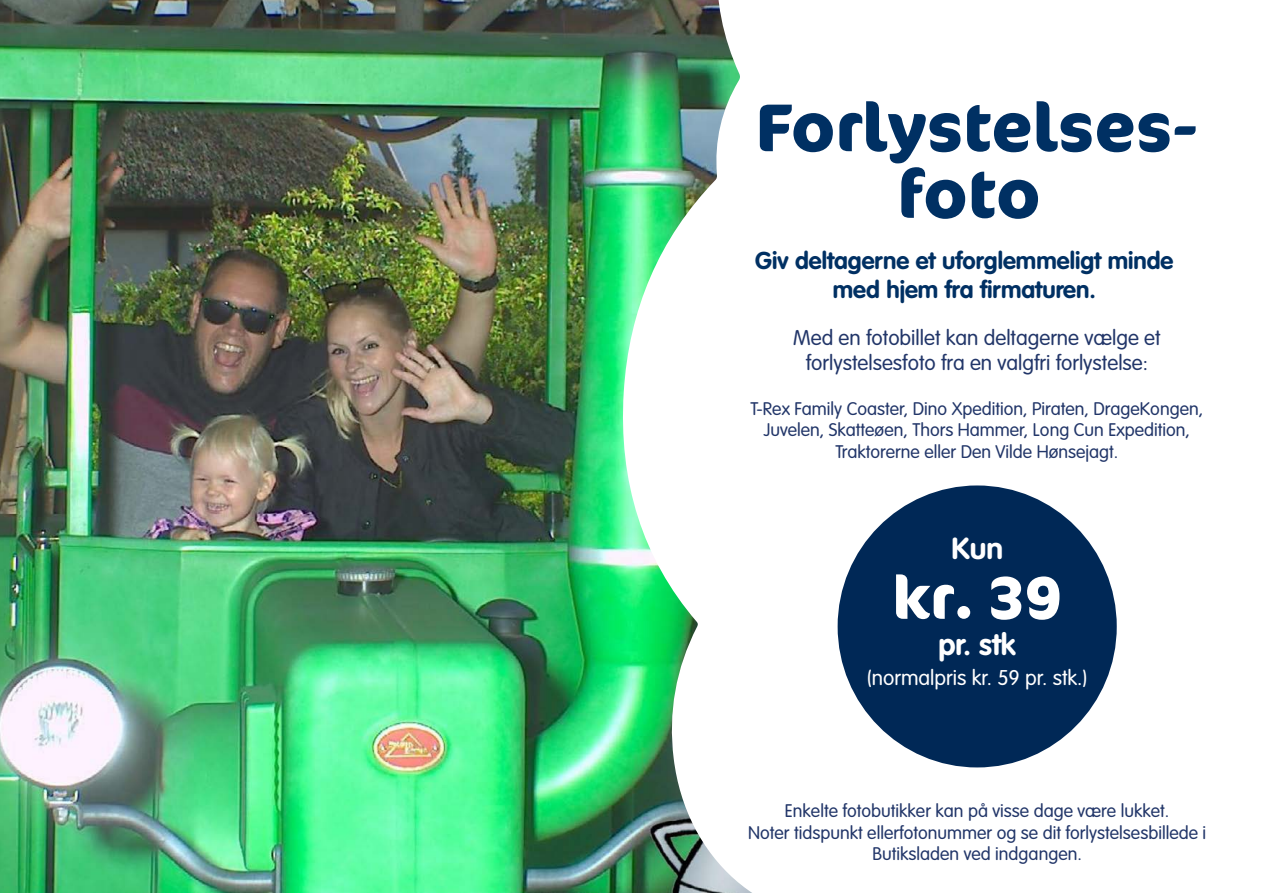
<style>
.page{position:relative;width:1263px;height:893px;background:#fff}
.page>*{position:absolute;margin:0;border:0;box-sizing:border-box;transform-origin:0 0}
.t1{font:700 67.5px/66.6px "Cocon";color:#003063;text-align:center}
.t2{font:700 60px "Cocon";color:#fff}
.t3{font:700 30px "VAG Rounded Std";color:#fff}
.t4{font:700 24px/28.8px "VAG Rounded Std";color:#003063;text-align:center}
.t5{font:300 21px/25.2px "VAG Rounded Std";color:#223669;text-align:center}
.t6{font:300 21px "VAG Rounded Std";color:#fff}
.t7{font:300 18px/21.6px "VAG Rounded Std";color:#223669;text-align:center}
</style>
<div class="page">
<img style="left:0;top:0;width:618px;height:893px">
<svg style="left:618px;top:0;width:499px;height:893px"></svg>
<div style="left:838px;top:485px;width:279px;height:282px;background:#002856;border-radius:50%"></div>
<h1 class="t1" style="left:756px;top:96px;width:444px">Forlystelses&shy;foto</h1>
<h3 class="t4" style="left:755px;top:247px;width:420px">Giv deltagerne et uforglemmeligt minde med hjem fra firmaturen.</h3>
<p class="t5" style="left:793px;top:325px;width:369px">Med en fotobillet kan deltagerne vælge et forlystelsesfoto fra en valgfri forlystelse:</p>
<p class="t7" style="left:751px;top:398px;width:454px">T-Rex Family Coaster, Dino Xpedition, Piraten, DrageKongen,<br>Juvelen, Skatteøen, Thors Hammer, Long Cun Expedition,<br>Traktorerne eller Den Vilde Hønsejagt.</p>
<h3 class="t3" style="left:951px;top:531px;width:53px">Kun</h3>
<h2 class="t2" style="left:892px;top:562px;width:171px">kr. 39</h2>
<h3 class="t3" style="left:938px;top:627px;width:79px">pr. stk</h3>
<p class="t6" style="left:867px;top:665px;width:222px">(normalpris kr. 59 pr. stk.)</p>
<p class="t7" style="left:748px;top:800px;width:460px">Enkelte fotobutikker kan på visse dage være lukket.<br>Noter tidspunkt ellerfotonummer og se dit forlystelsesbillede i<br>Butiksladen ved indgangen.</p>
</div>
